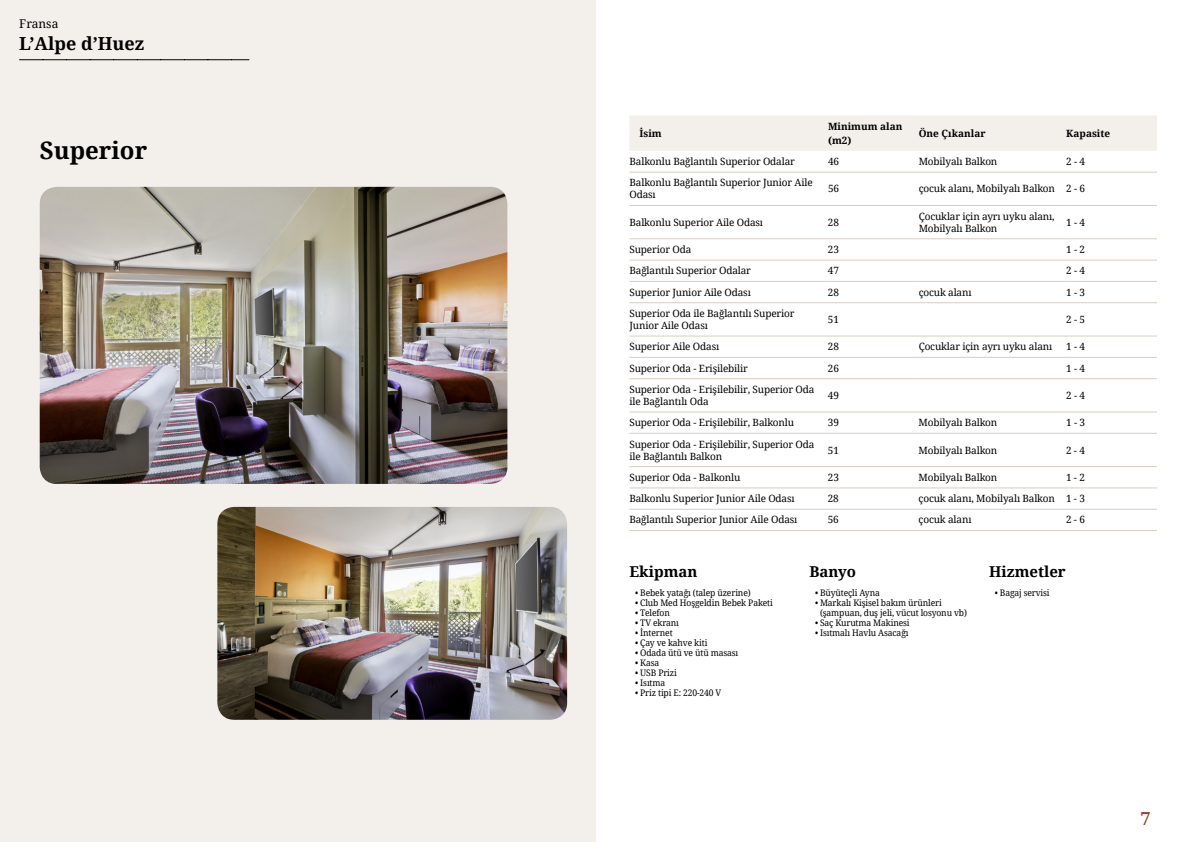
<style>
.page{position:relative;width:1191px;height:842px;background:#fff}
.page>*{position:absolute;margin:0;border:0;box-sizing:border-box;transform-origin:0 0}
.t1{font:700 24px "Noto Serif";color:#000}
.t2{font:700 18px "Noto Serif";color:#000}
.t3{font:700 18px "Noto Serif";color:#9d432c}
.t4{font:700 15px "Noto Serif";color:#000}
.t5{font:12px "Noto Serif";color:#000}
.t6{font:10px/12px "Noto Serif";letter-spacing:-.015em;color:#000}
.t7{font:700 10px/14px "Noto Serif";color:#000}
.t8{font:9px/10px "Noto Serif";letter-spacing:-.015em;color:#000;scale:.95 1}
</style>
<div class="page">
<div style="left:0;top:0;width:595px;height:842px;background:#f3f0ec"></div>
<img style="left:40px;top:187px;width:467px;height:297px">
<img style="left:217px;top:507px;width:350px;height:213px">
<svg style="left:20px;top:59px;width:229px;height:1px"></svg>
<div style="left:630px;top:116px;width:527px;height:35px;background:#f3f0ec"></div>
<hr style="left:629px;top:172px;width:199px;height:1px;background:#d7cdc1">
<hr style="left:828px;top:172px;width:90px;height:1px;background:#d7cdc1">
<hr style="left:918px;top:172px;width:148px;height:1px;background:#d7cdc1">
<hr style="left:1066px;top:172px;width:91px;height:1px;background:#d7cdc1">
<hr style="left:629px;top:205px;width:199px;height:1px;background:#d7cdc1">
<hr style="left:828px;top:205px;width:90px;height:1px;background:#d7cdc1">
<hr style="left:918px;top:205px;width:148px;height:1px;background:#d7cdc1">
<hr style="left:1066px;top:205px;width:91px;height:1px;background:#d7cdc1">
<hr style="left:629px;top:238px;width:199px;height:1px;background:#d7cdc1">
<hr style="left:828px;top:238px;width:90px;height:1px;background:#d7cdc1">
<hr style="left:918px;top:238px;width:148px;height:1px;background:#d7cdc1">
<hr style="left:1066px;top:238px;width:91px;height:1px;background:#d7cdc1">
<hr style="left:629px;top:260px;width:199px;height:1px;background:#d7cdc1">
<hr style="left:828px;top:260px;width:90px;height:1px;background:#d7cdc1">
<hr style="left:918px;top:260px;width:148px;height:1px;background:#d7cdc1">
<hr style="left:1066px;top:260px;width:91px;height:1px;background:#d7cdc1">
<hr style="left:629px;top:281px;width:199px;height:1px;background:#d7cdc1">
<hr style="left:828px;top:281px;width:90px;height:1px;background:#d7cdc1">
<hr style="left:918px;top:281px;width:148px;height:1px;background:#d7cdc1">
<hr style="left:1066px;top:281px;width:91px;height:1px;background:#d7cdc1">
<hr style="left:629px;top:302px;width:199px;height:1px;background:#d7cdc1">
<hr style="left:828px;top:302px;width:90px;height:1px;background:#d7cdc1">
<hr style="left:918px;top:302px;width:148px;height:1px;background:#d7cdc1">
<hr style="left:1066px;top:302px;width:91px;height:1px;background:#d7cdc1">
<hr style="left:629px;top:336px;width:199px;height:1px;background:#d7cdc1">
<hr style="left:828px;top:336px;width:90px;height:1px;background:#d7cdc1">
<hr style="left:918px;top:336px;width:148px;height:1px;background:#d7cdc1">
<hr style="left:1066px;top:336px;width:91px;height:1px;background:#d7cdc1">
<hr style="left:629px;top:357px;width:199px;height:1px;background:#d7cdc1">
<hr style="left:828px;top:357px;width:90px;height:1px;background:#d7cdc1">
<hr style="left:918px;top:357px;width:148px;height:1px;background:#d7cdc1">
<hr style="left:1066px;top:357px;width:91px;height:1px;background:#d7cdc1">
<hr style="left:629px;top:378px;width:199px;height:1px;background:#d7cdc1">
<hr style="left:828px;top:378px;width:90px;height:1px;background:#d7cdc1">
<hr style="left:918px;top:378px;width:148px;height:1px;background:#d7cdc1">
<hr style="left:1066px;top:378px;width:91px;height:1px;background:#d7cdc1">
<hr style="left:629px;top:411px;width:199px;height:1px;background:#d7cdc1">
<hr style="left:828px;top:411px;width:90px;height:1px;background:#d7cdc1">
<hr style="left:918px;top:411px;width:148px;height:1px;background:#d7cdc1">
<hr style="left:1066px;top:411px;width:91px;height:1px;background:#d7cdc1">
<hr style="left:629px;top:433px;width:199px;height:1px;background:#d7cdc1">
<hr style="left:828px;top:433px;width:90px;height:1px;background:#d7cdc1">
<hr style="left:918px;top:433px;width:148px;height:1px;background:#d7cdc1">
<hr style="left:1066px;top:433px;width:91px;height:1px;background:#d7cdc1">
<hr style="left:629px;top:466px;width:199px;height:1px;background:#d7cdc1">
<hr style="left:828px;top:466px;width:90px;height:1px;background:#d7cdc1">
<hr style="left:918px;top:466px;width:148px;height:1px;background:#d7cdc1">
<hr style="left:1066px;top:466px;width:91px;height:1px;background:#d7cdc1">
<hr style="left:629px;top:487px;width:199px;height:1px;background:#d7cdc1">
<hr style="left:828px;top:487px;width:90px;height:1px;background:#d7cdc1">
<hr style="left:918px;top:487px;width:148px;height:1px;background:#d7cdc1">
<hr style="left:1066px;top:487px;width:91px;height:1px;background:#d7cdc1">
<hr style="left:629px;top:509px;width:199px;height:1px;background:#d7cdc1">
<hr style="left:828px;top:509px;width:90px;height:1px;background:#d7cdc1">
<hr style="left:918px;top:509px;width:148px;height:1px;background:#d7cdc1">
<hr style="left:1066px;top:509px;width:91px;height:1px;background:#d7cdc1">
<hr style="left:629px;top:530px;width:199px;height:1px;background:#d7cdc1">
<hr style="left:828px;top:530px;width:90px;height:1px;background:#d7cdc1">
<hr style="left:918px;top:530px;width:148px;height:1px;background:#d7cdc1">
<hr style="left:1066px;top:530px;width:91px;height:1px;background:#d7cdc1">
<p class="t5" style="left:19px;top:16px;width:41px">Fransa</p>
<h2 class="t2" style="left:19px;top:31px;width:127px">L’Alpe d’Huez</h2>
<h1 class="t1" style="left:40px;top:133px;width:109px">Superior</h1>
<p class="t7" style="left:639px;top:126px;width:24px">İsim</p>
<p class="t7" style="left:828px;top:119px;width:76px">Minimum alan (m2)</p>
<p class="t7" style="left:918px;top:126px;width:68px">Öne Çıkanlar</p>
<p class="t7" style="left:1066px;top:126px;width:45px">Kapasite</p>
<p class="t6" style="left:629px;top:155px;width:167px">Balkonlu Bağlantılı Superior Odalar</p>
<p class="t6" style="left:828px;top:155px;width:13px">46</p>
<p class="t6" style="left:918px;top:155px;width:80px">Mobilyalı Balkon</p>
<p class="t6" style="left:1066px;top:155px;width:20px">2 - 4</p>
<p class="t6" style="left:629px;top:176px;width:185px">Balkonlu Bağlantılı Superior Junior Aile<br>Odası</p>
<p class="t6" style="left:828px;top:182px;width:13px">56</p>
<p class="t6" style="left:918px;top:182px;width:168px">çocuk alanı, Mobilyalı Balkon 2 - 6</p>
<p class="t6" style="left:629px;top:216px;width:135px">Balkonlu Superior Aile Odası</p>
<p class="t6" style="left:828px;top:216px;width:13px">28</p>
<p class="t6" style="left:918px;top:210px;width:137px">Çocuklar için ayrı uyku alanı,<br>Mobilyalı Balkon</p>
<p class="t6" style="left:1066px;top:216px;width:20px">1 - 4</p>
<p class="t6" style="left:629px;top:243px;width:63px">Superior Oda</p>
<p class="t6" style="left:828px;top:243px;width:13px">23</p>
<p class="t6" style="left:1066px;top:243px;width:20px">1 - 2</p>
<p class="t6" style="left:629px;top:264px;width:123px">Bağlantılı Superior Odalar</p>
<p class="t6" style="left:828px;top:264px;width:13px">47</p>
<p class="t6" style="left:1066px;top:264px;width:20px">2 - 4</p>
<p class="t6" style="left:629px;top:286px;width:123px">Superior Junior Aile Odası</p>
<p class="t6" style="left:828px;top:286px;width:13px">28</p>
<p class="t6" style="left:918px;top:286px;width:54px">çocuk alanı</p>
<p class="t6" style="left:1066px;top:286px;width:20px">1 - 3</p>
<p class="t6" style="left:629px;top:307px;width:167px">Superior Oda ile Bağlantılı Superior<br>Junior Aile Odası</p>
<p class="t6" style="left:828px;top:313px;width:13px">51</p>
<p class="t6" style="left:1066px;top:313px;width:20px">2 - 5</p>
<p class="t6" style="left:629px;top:340px;width:91px">Superior Aile Odası</p>
<p class="t6" style="left:828px;top:340px;width:13px">28</p>
<p class="t6" style="left:918px;top:340px;width:135px">Çocuklar için ayrı uyku alanı</p>
<p class="t6" style="left:1066px;top:340px;width:20px">1 - 4</p>
<p class="t6" style="left:629px;top:362px;width:120px">Superior Oda - Erişilebilir</p>
<p class="t6" style="left:828px;top:362px;width:13px">26</p>
<p class="t6" style="left:1066px;top:362px;width:20px">1 - 4</p>
<p class="t6" style="left:629px;top:383px;width:186px">Superior Oda - Erişilebilir, Superior Oda ile Bağlantılı Oda</p>
<p class="t6" style="left:828px;top:389px;width:13px">49</p>
<p class="t6" style="left:1066px;top:389px;width:20px">2 - 4</p>
<p class="t6" style="left:629px;top:416px;width:166px">Superior Oda - Erişilebilir, Balkonlu</p>
<p class="t6" style="left:828px;top:416px;width:13px">39</p>
<p class="t6" style="left:918px;top:416px;width:80px">Mobilyalı Balkon</p>
<p class="t6" style="left:1066px;top:416px;width:20px">1 - 3</p>
<p class="t6" style="left:629px;top:437px;width:186px">Superior Oda - Erişilebilir, Superior Oda ile Bağlantılı Balkon</p>
<p class="t6" style="left:828px;top:443px;width:13px">51</p>
<p class="t6" style="left:918px;top:443px;width:80px">Mobilyalı Balkon</p>
<p class="t6" style="left:1066px;top:443px;width:20px">2 - 4</p>
<p class="t6" style="left:629px;top:471px;width:113px">Superior Oda - Balkonlu</p>
<p class="t6" style="left:828px;top:471px;width:13px">23</p>
<p class="t6" style="left:918px;top:471px;width:80px">Mobilyalı Balkon</p>
<p class="t6" style="left:1066px;top:471px;width:20px">1 - 2</p>
<p class="t6" style="left:629px;top:492px;width:167px">Balkonlu Superior Junior Aile Odası</p>
<p class="t6" style="left:828px;top:492px;width:13px">28</p>
<p class="t6" style="left:918px;top:492px;width:168px">çocuk alanı, Mobilyalı Balkon 1 - 3</p>
<p class="t6" style="left:629px;top:513px;width:170px">Bağlantılı Superior Junior Aile Odası</p>
<p class="t6" style="left:828px;top:513px;width:13px">56</p>
<p class="t6" style="left:918px;top:513px;width:54px">çocuk alanı</p>
<p class="t6" style="left:1066px;top:513px;width:20px">2 - 6</p>
<h3 class="t4" style="left:629px;top:561px;width:70px">Ekipman</h3>
<p class="t8" style="left:635px;top:587px;width:123px">• Bebek yatağı (talep üzerine)</p>
<p class="t8" style="left:635px;top:597px;width:146px">• Club Med Hoşgeldin Bebek Paketi</p>
<p class="t8" style="left:635px;top:607px;width:38px">• Telefon</p>
<p class="t8" style="left:635px;top:617px;width:48px">• TV ekranı</p>
<p class="t8" style="left:635px;top:627px;width:41px">• İnternet</p>
<p class="t8" style="left:635px;top:637px;width:77px">• Çay ve kahve kiti</p>
<p class="t8" style="left:635px;top:647px;width:110px">• Odada ütü ve ütü masası</p>
<p class="t8" style="left:635px;top:657px;width:27px">• Kasa</p>
<p class="t8" style="left:635px;top:667px;width:45px">• USB Prizi</p>
<p class="t8" style="left:635px;top:677px;width:33px">• Isıtma</p>
<p class="t8" style="left:635px;top:687px;width:92px">• Priz tipi E: 220-240 V</p>
<h3 class="t4" style="left:989px;top:561px;width:78px">Hizmetler</h3>
<p class="t8" style="left:994px;top:587px;width:59px">• Bagaj servisi</p>
<h3 class="t4" style="left:809px;top:561px;width:48px">Banyo</h3>
<p class="t8" style="left:815px;top:587px;width:70px">• Büyüteçli Ayna</p>
<p class="t8" style="left:820px;top:597px;width:156px;text-indent:-5px">• Markalı Kişisel bakım ürünleri (şampuan, duş jeli, vücut losyonu vb)</p>
<p class="t8" style="left:815px;top:617px;width:101px">• Saç Kurutma Makinesi</p>
<p class="t8" style="left:815px;top:627px;width:100px">• Isıtmalı Havlu Asacağı</p>
<h2 class="t3" style="left:1140px;top:806px;width:12px">7</h2>
</div>
